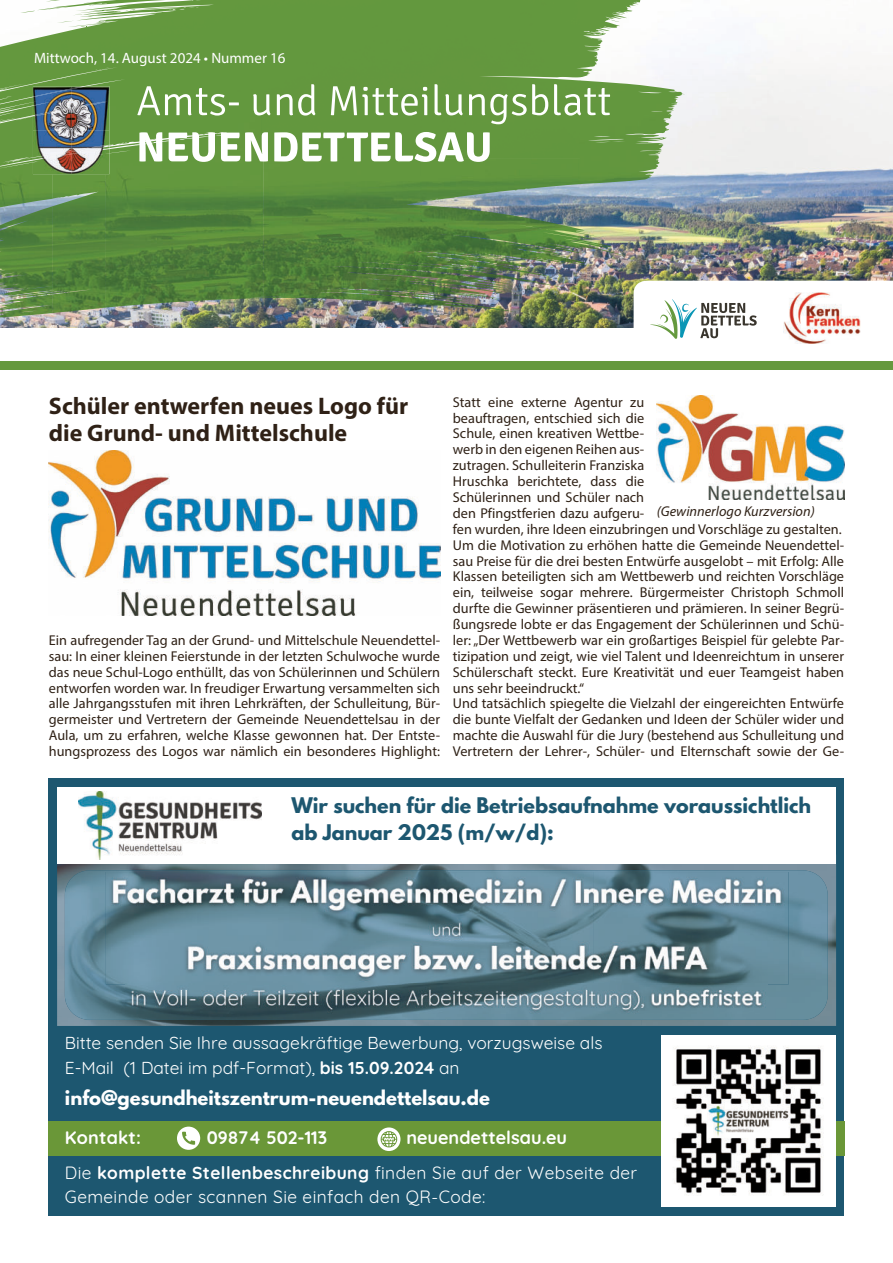
<style>
.page{position:relative;width:893px;height:1263px;background:#fff}
.page>*{position:absolute;margin:0;border:0;box-sizing:border-box;transform-origin:0 0}
.t1{font:700 24px/26.7px "Myriad Pro";color:#2f2116}
.t2{font:700 19.05px/27.6px "League Spartan";color:#1d5770}
.t3{font:700 18px "League Spartan";color:#fff}
.t4{font:700 18px "Quicksand";color:#fff}
.t5{font:17.25px/26px "Quicksand";color:#fff}
.t6{font:17.25px/23.7px "Quicksand";letter-spacing:.025em;color:#fff}
.t7{font:15px "Myriad Pro";color:#fff}
.t8{font:14.25px/15.9px "Myriad Pro";color:#2f2116;text-align:justify}
.t9{font:italic 14.25px "Myriad Pro";color:#2f2116}
.s1{font-weight:700}
</style>
<div class="page">
<img style="left:0;top:0;width:893px;height:328px">
<img style="left:0;top:0;width:263px;height:106px">
<div style="left:263px;top:0;width:317px;height:159px;background:#63983e"></div>
<img style="left:580px;top:0;width:26px;height:68px">
<img style="left:0;top:106px;width:52px;height:169px">
<img style="left:105px;top:106px;width:159px;height:202px">
<img style="left:52px;top:174px;width:53px;height:139px">
<img style="left:263px;top:162px;width:159px;height:142px">
<img style="left:422px;top:159px;width:158px;height:118px">
<img style="left:580px;top:229px;width:47px;height:37px">
<svg style="left:126px;top:9px;width:9px;height:2px"></svg>
<img style="left:83px;top:11px;width:39px;height:4px">
<svg style="left:20px;top:11px;width:15px;height:2px"></svg>
<svg style="left:610px;top:20px;width:10px;height:2px"></svg>
<svg style="left:56px;top:21px;width:57px;height:6px"></svg>
<svg style="left:414px;top:270px;width:10px;height:2px"></svg>
<svg style="left:391px;top:275px;width:16px;height:1px"></svg>
<svg style="left:420px;top:281px;width:6px;height:2px"></svg>
<svg style="left:375px;top:290px;width:25px;height:2px"></svg>
<svg style="left:429px;top:293px;width:10px;height:7px"></svg>
<img style="left:445px;top:249px;width:147px;height:60px">
<img style="left:33px;top:86px;width:76px;height:88px">
<svg style="left:100px;top:146px;width:9px;height:5px"></svg>
<svg style="left:51px;top:148px;width:38px;height:7px"></svg>
<svg style="left:634px;top:281px;width:259px;height:63px"></svg>
<img style="left:783px;top:293px;width:77px;height:50px">
<svg style="left:134px;top:132px;width:356px;height:30px"></svg>
<svg style="left:137px;top:84px;width:473px;height:40px"></svg>
<div style="left:0;top:361px;width:893px;height:9px;background:#65993e"></div>
<div style="left:49px;top:778px;width:795px;height:438px;background:#1d5770"></div>
<img style="left:57px;top:863px;width:779px;height:163px">
<img style="left:65px;top:870px;width:763px;height:150px">
<div style="left:57px;top:788px;width:779px;height:75px;background:#fff"></div>
<img style="left:79px;top:791px;width:182px;height:68px">
<img style="left:126px;top:984px;width:641px;height:32px">
<img style="left:106px;top:872px;width:682px;height:112px">
<div style="left:49px;top:1121px;width:795px;height:35px;background:#6a9738"></div>
<img style="left:662px;top:1035px;width:173px;height:172px">
<svg style="left:177px;top:1126px;width:23px;height:24px"></svg>
<svg style="left:377px;top:1127px;width:23px;height:24px"></svg>
<img style="left:49px;top:450px;width:391px;height:166px">
<img style="left:657px;top:396px;width:187px;height:103px">
<p class="t7" style="left:34px;top:49px;width:253px">Mittwoch, 14. August 2024 • Nummer 16</p>
<h1 class="t1" style="left:49px;top:393px;width:361px">Schüler entwerfen neues Logo für die Grund- und Mittelschule</h1>
<p class="t8" style="left:49px;top:633px;width:393px">Ein aufregender Tag an der Grund- und Mittelschule Neuendettel&shy;sau: In einer kleinen Feierstunde in der letzten Schulwoche wurde das neue Schul-Logo enthüllt, das von Schülerinnen und Schülern entworfen worden war. In freudiger Erwartung versammelten sich alle Jahrgangsstufen mit ihren Lehrkräften, der Schulleitung, Bür&shy;germeister und Vertretern der Gemeinde Neuendettelsau in der Aula, um zu erfahren, welche Klasse gewonnen hat. Der Entste&shy;hungsprozess des Logos war nämlich ein besonderes Highlight:</p>
<p class="t8" style="left:453px;top:394px;width:393px;text-align:left">Statt eine externe Agentur zu<br>beauftragen, entschied sich die<br>Schule, einen kreativen Wettbe-<br>werb in den eigenen Reihen aus-<br>zutragen. Schulleiterin Franziska<br>Hruschka berichtete, dass die<br>Schülerinnen und Schüler nach<br>den Pfingstferien dazu aufgeru-<br>fen wurden, ihre Ideen einzubringen und Vorschläge zu gestalten.<br>Um die Motivation zu erhöhen hatte die Gemeinde Neuendettel&shy;sau Preise für die drei besten Entwürfe ausgelobt – mit Erfolg: Alle Klassen beteiligten sich am Wettbewerb und reichten Vorschläge ein, teilweise sogar mehrere. Bürgermeister Christoph Schmoll durfte die Gewinner präsentieren und prämieren. In seiner Begrü&shy;ßungsrede lobte er das Engagement der Schülerinnen und Schü&shy;ler: „Der Wettbewerb war ein großartiges Beispiel für gelebte Par&shy;tizipation und zeigt, wie viel Talent und Ideenreichtum in unserer Schülerschaft steckt. Eure Kreativität und euer Teamgeist haben uns sehr beeindruckt.“<br>Und tatsächlich spiegelte die Vielzahl der eingereichten Entwürfe die bunte Vielfalt der Gedanken und Ideen der Schüler wider und machte die Auswahl für die Jury (bestehend aus Schulleitung und Vertretern der Lehrer-, Schüler- und Elternschaft sowie der Ge-</p>
<p class="t9" style="left:657px;top:505px;width:159px">(Gewinnerlogo Kurzversion)</p>
<h2 class="t2" style="left:291px;top:791px;width:521px">Wir suchen für die Betriebsaufnahme voraussichtlich ab Januar 2025 (m/w/d):</h2>
<p class="t5" style="left:65px;top:1028px;width:539px">Bitte senden Sie Ihre aussagekräftige Bewerbung, vorzugsweise als<br>E-Mail (1 Datei im pdf-Format), <span class="s1">bis 15.09.2024</span> an</p>
<p class="t3" style="left:65px;top:1083px;width:427px">info@gesundheitszentrum-neuendettelsau.de</p>
<p class="t4" style="left:65px;top:1123px;width:78px">Kontakt:</p>
<p class="t4" style="left:207px;top:1123px;width:122px">09874 502-113</p>
<p class="t4" style="left:406px;top:1123px;width:162px">neuendettelsau.eu</p>
<p class="t6" style="left:65px;top:1159px;width:574px">Die <span class="s1">komplette Stellenbeschreibung</span> finden Sie auf der Webseite der<br>Gemeinde oder scannen Sie einfach den QR-Code:</p>
</div>
